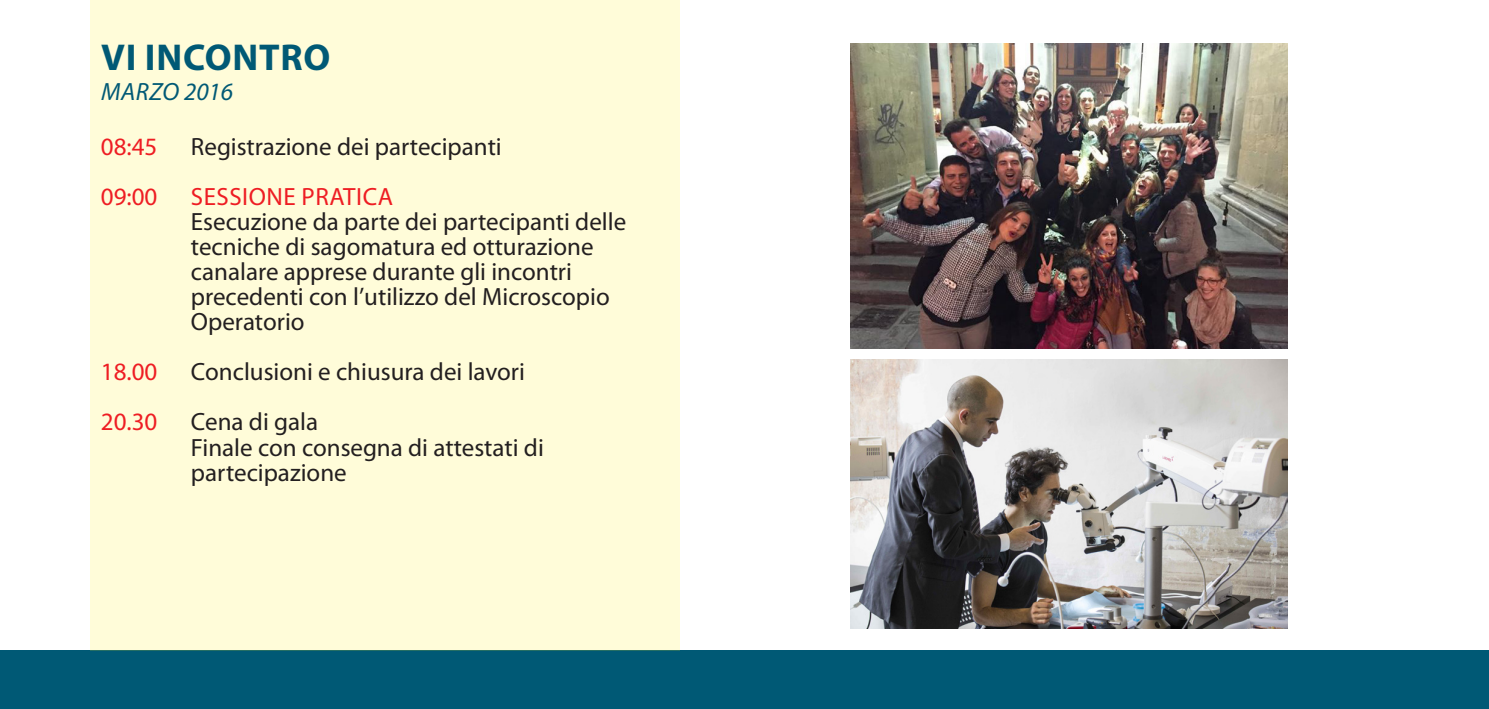
<style>
.page{position:relative;width:1489px;height:709px;background:#fff}
.page>*{position:absolute;margin:0;border:0;box-sizing:border-box;transform-origin:0 0}
.t1{font:700 37.5px "Myriad Pro";letter-spacing:.02em;color:#005975}
.t2{font:25px "Myriad Pro";color:#231f20}
.t3{font:25px "Myriad Pro";letter-spacing:.02em;color:#ee1d23}
.t4{font:italic 25px "Myriad Pro";color:#005975}
</style>
<div class="page">
<div style="left:0;top:650px;width:1488px;height:59px;background:#005975"></div>
<div style="left:90px;top:0;width:589px;height:650px;background:#fffcd9"></div>
<img style="left:850px;top:44px;width:436px;height:305px">
<img style="left:850px;top:360px;width:436px;height:268px">
<p class="t1" style="left:101px;top:33px;width:230px">VI INCONTRO</p>
<p class="t4" style="left:101px;top:76px;width:134px">MARZO 2016</p>
<p class="t3" style="left:101px;top:131px;width:58px">08:45</p>
<p class="t2" style="left:191px;top:131px;width:312px">Registrazione dei partecipanti</p>
<p class="t3" style="left:101px;top:181px;width:58px">09:00</p>
<p class="t3" style="left:191px;top:181px;width:204px">SESSIONE PRATICA</p>
<p class="t2" style="left:191px;top:206px;width:437px">Esecuzione da parte dei partecipanti delle</p>
<p class="t2" style="left:191px;top:231px;width:404px">tecniche di sagomatura ed otturazione</p>
<p class="t2" style="left:191px;top:256px;width:382px">canalare apprese durante gli incontri</p>
<p class="t2" style="left:191px;top:281px;width:420px">precedenti con l’utilizzo del Microscopio</p>
<p class="t2" style="left:191px;top:306px;width:115px">Operatorio</p>
<p class="t3" style="left:101px;top:356px;width:58px">18.00</p>
<p class="t2" style="left:191px;top:356px;width:335px">Conclusioni e chiusura dei lavori</p>
<p class="t3" style="left:101px;top:406px;width:58px">20.30</p>
<p class="t2" style="left:191px;top:406px;width:129px">Cena di gala</p>
<p class="t2" style="left:191px;top:431px;width:354px">Finale con consegna di attestati di</p>
<p class="t2" style="left:191px;top:456px;width:157px">partecipazione</p>
</div>
